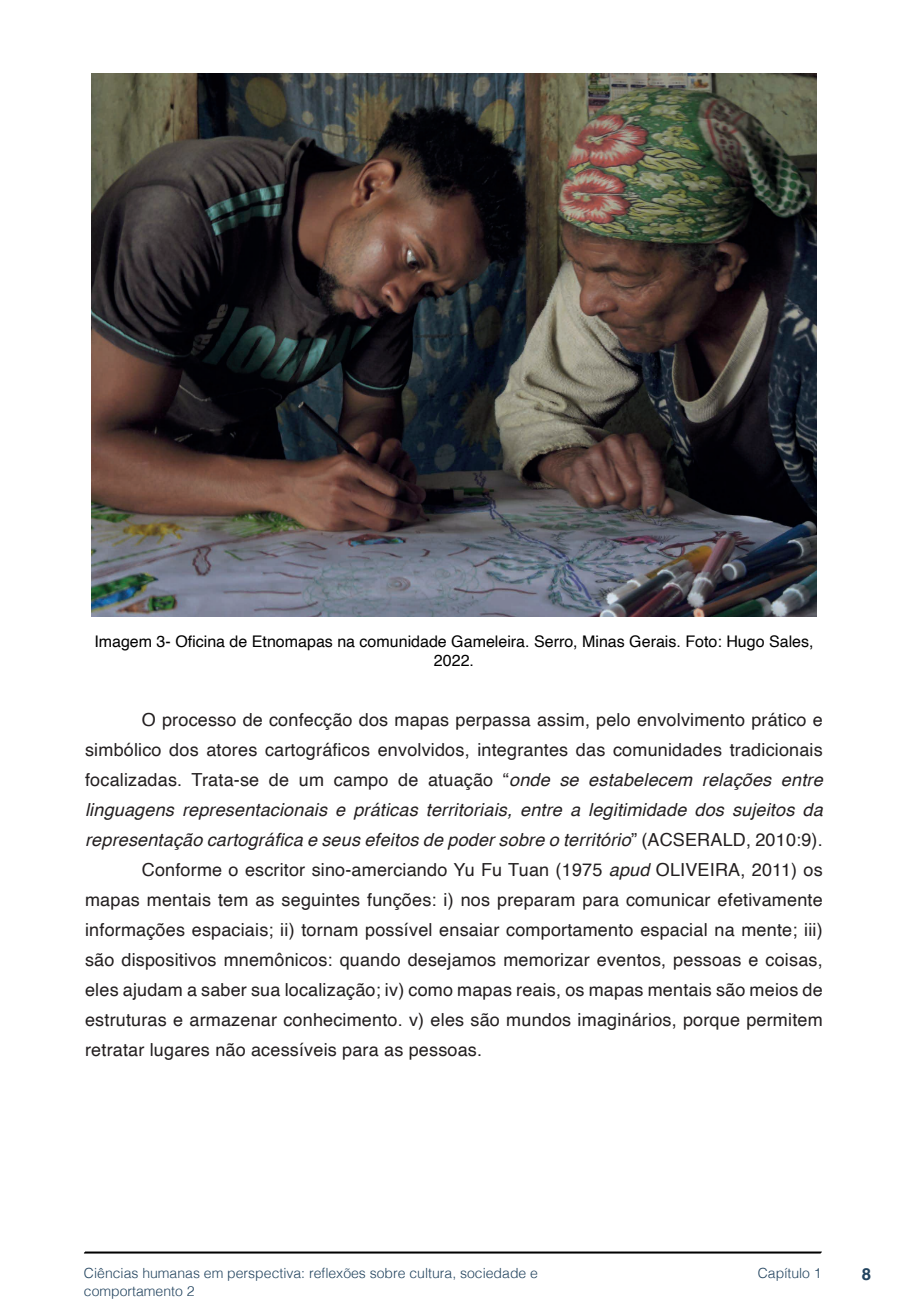
<style>
.page{position:relative;width:908px;height:1304px;background:#fff}
.page>*{position:absolute;margin:0;border:0;box-sizing:border-box;transform-origin:0 0}
.t1{font:18px "Helvetica";letter-spacing:.01em;color:#231f20}
.t2{font:italic 18px "Helvetica";letter-spacing:.01em;color:#231f20}
.t3{font:700 16.8px "Helvetica";color:#23445f}
.t4{font:16px/19.2px "Helvetica";color:#000;text-align:center}
.t5{font:300 14px/18px "Helvetica";color:#23445f}
.s1{font-style:italic}
.s2{font-style:normal}
</style>
<div class="page">
<svg style="left:84px;top:1251px;width:737px;height:3px;background:#515151"></svg>
<img style="left:91px;top:74px;width:725px;height:543px">
<p class="t4" style="left:94px;top:632px;width:720px">Imagem 3- Oficina de Etnomapas na comunidade Gameleira. Serro, Minas Gerais. Foto: Hugo Sales,<br>2022.</p>
<p class="t1" style="left:142px;top:706px;width:682px">O processo de confecção dos mapas perpassa assim, pelo envolvimento prático e</p>
<p class="t1" style="left:85px;top:736px;width:738px">simbólico dos atores cartográficos envolvidos, integrantes das comunidades tradicionais</p>
<p class="t1" style="left:85px;top:766px;width:738px">focalizadas. Trata-se de um campo de atuação “<span class="s1">onde se estabelecem relações entre</span></p>
<p class="t2" style="left:85px;top:796px;width:738px">linguagens representacionais e práticas territoriais, entre a legitimidade dos sujeitos da</p>
<p class="t2" style="left:85px;top:826px;width:738px">representação cartográfica e seus efeitos de poder sobre o território<span class="s2">” (ACSERALD, 2010:9).</span></p>
<p class="t1" style="left:142px;top:856px;width:682px">Conforme o escritor sino-amerciando Yu Fu Tuan (1975 <span class="s1">apud</span> OLIVEIRA, 2011) os</p>
<p class="t1" style="left:85px;top:886px;width:738px">mapas mentais tem as seguintes funções: i) nos preparam para comunicar efetivamente</p>
<p class="t1" style="left:85px;top:916px;width:738px">informações espaciais; ii) tornam possível ensaiar comportamento espacial na mente; iii)</p>
<p class="t1" style="left:85px;top:946px;width:738px">são dispositivos mnemônicos: quando desejamos memorizar eventos, pessoas e coisas,</p>
<p class="t1" style="left:85px;top:976px;width:738px">eles ajudam a saber sua localização; iv) como mapas reais, os mapas mentais são meios de</p>
<p class="t1" style="left:85px;top:1006px;width:738px">estruturas e armazenar conhecimento. v) eles são mundos imaginários, porque permitem</p>
<p class="t1" style="left:85px;top:1036px;width:398px">retratar lugares não acessíveis para as pessoas.</p>
<p class="t5" style="left:84px;top:1263px;width:455px">Ciências humanas em perspectiva: reflexões sobre cultura, sociedade e comportamento 2</p>
<p class="t5" style="left:757px;top:1263px;width:65px">Capítulo 1</p>
<p class="t3" style="left:861px;top:1264px;width:11px">8</p>
</div>
